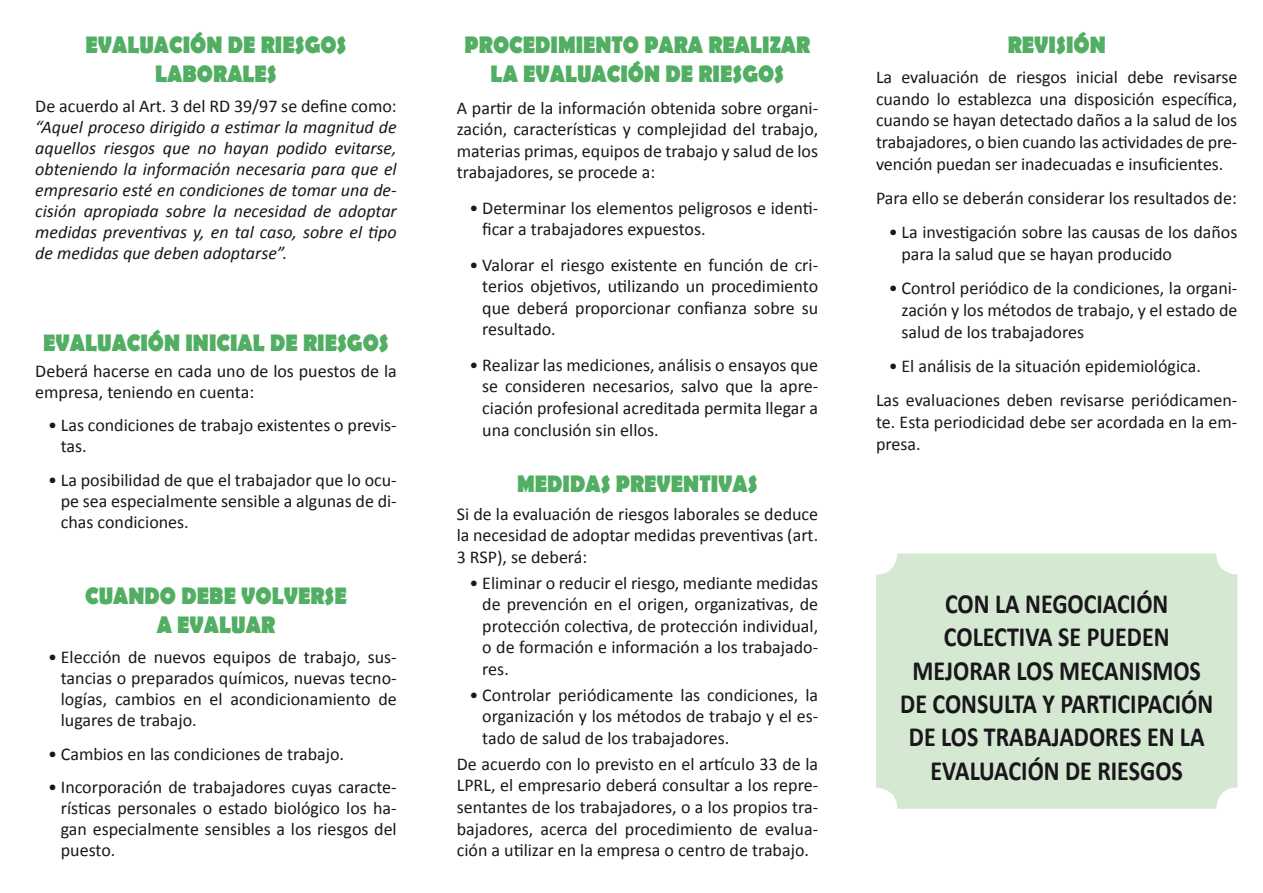
<style>
.page{position:relative;width:1263px;height:893px;background:#fff}
.page>*{position:absolute;margin:0;border:0;box-sizing:border-box;transform-origin:0 0}
.t1{font:700 27.9px/33.5px "Calibri";color:#1a171c;text-align:center;scale:.86 1}
.t2{font:700 24px/28.8px "Berlin Sans FB";color:#51ae62;text-align:center;scale:.87 1}
.t3{font:18px/21.6px "Calibri";color:#1a171c;text-align:justify}
.t4{font:italic 18px/21px "Calibri";color:#1a171c;text-align:justify}
</style>
<div class="page">
<div style="left:876px;top:553px;width:361px;height:256px;background:#d5e8d2;border-radius:21px"></div>
<h2 class="t2" style="left:85px;top:32px;width:302px">EVALUACIÓN DE RIESGOS<br>LABORALES</h2>
<p class="t3" style="left:35px;top:94px;width:363px">De acuerdo al Art. 3 del RD 39/97 se define como:</p>
<p class="t4" style="left:35px;top:115px;width:363px">“Aquel proceso dirigido a estimar la magnitud de aquellos riesgos que no hayan podido evitarse, obteniendo la información necesaria para que el empresario esté en condiciones de tomar una de&shy;cisión apropiada sobre la necesidad de adoptar medidas preventivas y, en tal caso, sobre el tipo de medidas que deben adoptarse”.</p>
<h2 class="t2" style="left:43px;top:329px;width:399px">EVALUACIÓN INICIAL DE RIESGOS</h2>
<p class="t3" style="left:35px;top:359px;width:363px;line-height:21px">Deberá hacerse en cada uno de los puestos de la empresa, teniendo en cuenta:</p>
<p class="t3" style="left:61px;top:414px;width:337px;line-height:21px;text-indent:-13px">• Las condiciones de trabajo existentes o previs&shy;tas.</p>
<p class="t3" style="left:61px;top:469px;width:337px;line-height:21px;text-indent:-13px">• La posibilidad de que el trabajador que lo ocu&shy;pe sea especialmente sensible a algunas de di&shy;chas condiciones.</p>
<h2 class="t2" style="left:85px;top:583px;width:302px">CUANDO DEBE VOLVERSE<br>A EVALUAR</h2>
<p class="t3" style="left:61px;top:645px;width:337px;line-height:21px;text-indent:-13px">• Elección de nuevos equipos de trabajo, sus&shy;tancias o preparados químicos, nuevas tecno&shy;logías, cambios en el acondicionamiento de lugares de trabajo.</p>
<p class="t3" style="left:48px;top:742px;width:298px">• Cambios en las condiciones de trabajo.</p>
<p class="t3" style="left:61px;top:776px;width:337px;line-height:21px;text-indent:-13px">• Incorporación de trabajadores cuyas caracte&shy;rísticas personales o estado biológico los ha&shy;gan especialmente sensibles a los riesgos del puesto.</p>
<h2 class="t2" style="left:465px;top:32px;width:399px">PROCEDIMIENTO PARA REALIZAR<br>LA EVALUACIÓN DE RIESGOS</h2>
<p class="t3" style="left:457px;top:96px;width:363px">A partir de la información obtenida sobre organi&shy;zación, características y complejidad del trabajo, materias primas, equipos de trabajo y salud de los trabajadores, se procede a:</p>
<p class="t3" style="left:482px;top:196px;width:337px;text-indent:-13px">• Determinar los elementos peligrosos e identi&shy;ficar a trabajadores expuestos.</p>
<p class="t3" style="left:482px;top:253px;width:337px;text-indent:-13px">• Valorar el riesgo existente en función de cri&shy;terios objetivos, utilizando un procedimiento que deberá proporcionar confianza sobre su resultado.</p>
<p class="t3" style="left:482px;top:353px;width:337px;text-indent:-13px">• Realizar las mediciones, análisis o ensayos que se consideren necesarios, salvo que la apre&shy;ciación profesional acreditada permita llegar a una conclusión sin ellos.</p>
<h2 class="t2" style="left:517px;top:470px;width:278px">MEDIDAS PREVENTIVAS</h2>
<p class="t3" style="left:457px;top:502px;width:363px">Si de la evaluación de riesgos laborales se deduce la necesidad de adoptar medidas preventivas (art.<br>3 RSP), se deberá:</p>
<p class="t3" style="left:482px;top:571px;width:337px;text-indent:-13px">• Eliminar o reducir el riesgo, mediante medidas de prevención en el origen, organizativas, de protección colectiva, de protección individual, o de formación e información a los trabajado&shy;res.</p>
<p class="t3" style="left:482px;top:683px;width:337px;text-indent:-13px">• Controlar periódicamente las condiciones, la organización y los métodos de trabajo y el es&shy;tado de salud de los trabajadores.</p>
<p class="t3" style="left:457px;top:752px;width:363px">De acuerdo con lo previsto en el artículo 33 de la LPRL, el empresario deberá consultar a los repre&shy;sentantes de los trabajadores, o a los propios tra&shy;bajadores, acerca del procedimiento de evalua&shy;ción a utilizar en la empresa o centro de trabajo.</p>
<h2 class="t2" style="left:1008px;top:32px;width:114px">REVISIÓN</h2>
<p class="t3" style="left:876px;top:66px;width:363px">La evaluación de riesgos inicial debe revisarse cuando lo establezca una disposición específica, cuando se hayan detectado daños a la salud de los trabajadores, o bien cuando las actividades de pre&shy;vención puedan ser inadecuadas e insuficientes.</p>
<p class="t3" style="left:876px;top:186px;width:362px">Para ello se deberán considerar los resultados de:</p>
<p class="t3" style="left:901px;top:221px;width:337px;text-indent:-13px">• La investigación sobre las causas de los daños para la salud que se hayan producido</p>
<p class="t3" style="left:901px;top:277px;width:337px;text-indent:-13px">• Control periódico de la condiciones, la organi&shy;zación y los métodos de trabajo, y el estado de salud de los trabajadores</p>
<p class="t3" style="left:876px;top:348px;width:363px;line-height:34.3px;text-indent:13px">• El análisis de la situación epidemiológica.<br>Las evaluaciones deben revisarse periódicamen-</p>
<p class="t3" style="left:876px;top:410px;width:363px">te. Esta periodicidad debe ser acordada en la em&shy;presa.</p>
<h1 class="t1" style="left:900px;top:585px;width:365px">CON LA NEGOCIACIÓN<br>COLECTIVA SE PUEDEN<br>MEJORAR LOS MECANISMOS<br>DE CONSULTA Y PARTICIPACIÓN<br>DE LOS TRABAJADORES EN LA<br>EVALUACIÓN DE RIESGOS</h1>
</div>
